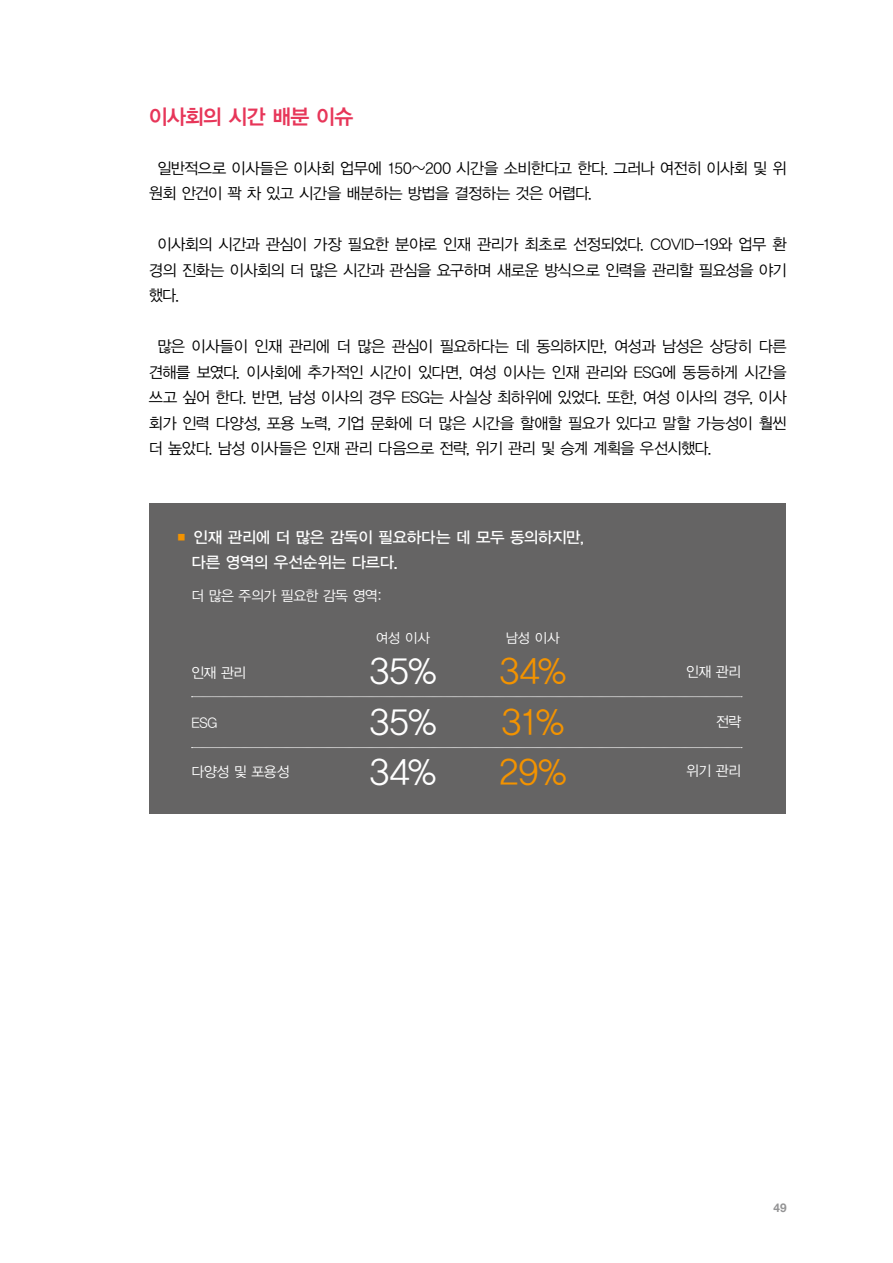
<style>
.page{position:relative;width:893px;height:1263px;background:#fff}
.page>*{position:absolute;margin:0;border:0;box-sizing:border-box;transform-origin:0 0}
.t1{font:36px/50.7px "YDVYGO32";color:#fff;text-align:justify}
.t2{font:36px/50.7px "YDVYGO32";color:#f39300;text-align:justify}
.t3{font:21px "YDVYGO34";letter-spacing:-.04em;color:#e73659}
.t4{font:15.75px/25.5px "YDVYGO32";letter-spacing:-.03em;color:#000;text-align:justify}
.t5{font:15.75px/25.5px "YDVYGO33";letter-spacing:-.02em;color:#fff}
.t6{font:14.25px "YDVYGO32";letter-spacing:-.03em;color:#fff}
.t7{font:13.5px "YDVYGO32";letter-spacing:-.015em;color:#fff}
.t8{font:700 12px "Helvetica Neue LT Pro";color:#949495}
.s1{color:#f39300}
</style>
<div class="page">
<div style="left:149px;top:503px;width:637px;height:311px;background:#656464"></div>
<svg style="left:192px;top:696px;width:550px;height:1px"></svg>
<svg style="left:192px;top:747px;width:550px;height:1px"></svg>
<h2 class="t3" style="left:149px;top:103px;width:206px">이사회의 시간 배분 이슈</h2>
<p class="t4" style="left:149px;top:154px;width:639px;text-indent:9px">일반적으로 이사들은 이사회 업무에 150~200 시간을 소비한다고 한다. 그러나 여전히 이사회 및 위 원회 안건이 꽉 차 있고 시간을 배분하는 방법을 결정하는 것은 어렵다.</p>
<p class="t4" style="left:149px;top:231px;width:639px;text-indent:9px">이사회의 시간과 관심이 가장 필요한 분야로 인재 관리가 최초로 선정되었다. COVID-19와 업무 환 경의 진화는 이사회의 더 많은 시간과 관심을 요구하며 새로운 방식으로 인력을 관리할 필요성을 야기 했다.</p>
<p class="t4" style="left:149px;top:333px;width:639px;text-indent:9px">많은 이사들이 인재 관리에 더 많은 관심이 필요하다는 데 동의하지만, 여성과 남성은 상당히 다른 견해를 보였다. 이사회에 추가적인 시간이 있다면, 여성 이사는 인재 관리와 ESG에 동등하게 시간을 쓰고 싶어 한다. 반면, 남성 이사의 경우 ESG는 사실상 최하위에 있었다. 또한, 여성 이사의 경우, 이사 회가 인력 다양성, 포용 노력, 기업 문화에 더 많은 시간을 할애할 필요가 있다고 말할 가능성이 훨씬 더 높았다. 남성 이사들은 인재 관리 다음으로 전략, 위기 관리 및 승계 계획을 우선시했다.</p>
<p class="t5" style="left:191px;top:523px;width:394px;text-indent:-17px"><span class="s1">■</span> 인재 관리에 더 많은 감독이 필요하다는 데 모두 동의하지만, 다른 영역의 우선순위는 다르다.</p>
<p class="t6" style="left:191px;top:586px;width:193px">더 많은 주의가 필요한 감독 영역:</p>
<p class="t6" style="left:191px;top:663px;width:57px">인재 관리</p>
<p class="t6" style="left:191px;top:713px;width:28px">ESG</p>
<p class="t6" style="left:191px;top:762px;width:100px">다양성 및 포용성</p>
<p class="t7" style="left:376px;top:629px;width:56px">여성 이사</p>
<p class="t7" style="left:506px;top:629px;width:55px">남성 이사</p>
<h1 class="t1" style="left:369px;top:643px;width:68px">35% 35% 34%</h1>
<h1 class="t2" style="left:499px;top:643px;width:69px">34% 31% 29%</h1>
<p class="t6" style="left:686px;top:662px;width:57px">인재 관리</p>
<p class="t6" style="left:716px;top:712px;width:27px">전략</p>
<p class="t6" style="left:686px;top:761px;width:57px">위기 관리</p>
<p class="t8" style="left:773px;top:1200px;width:15px">49</p>
</div>
